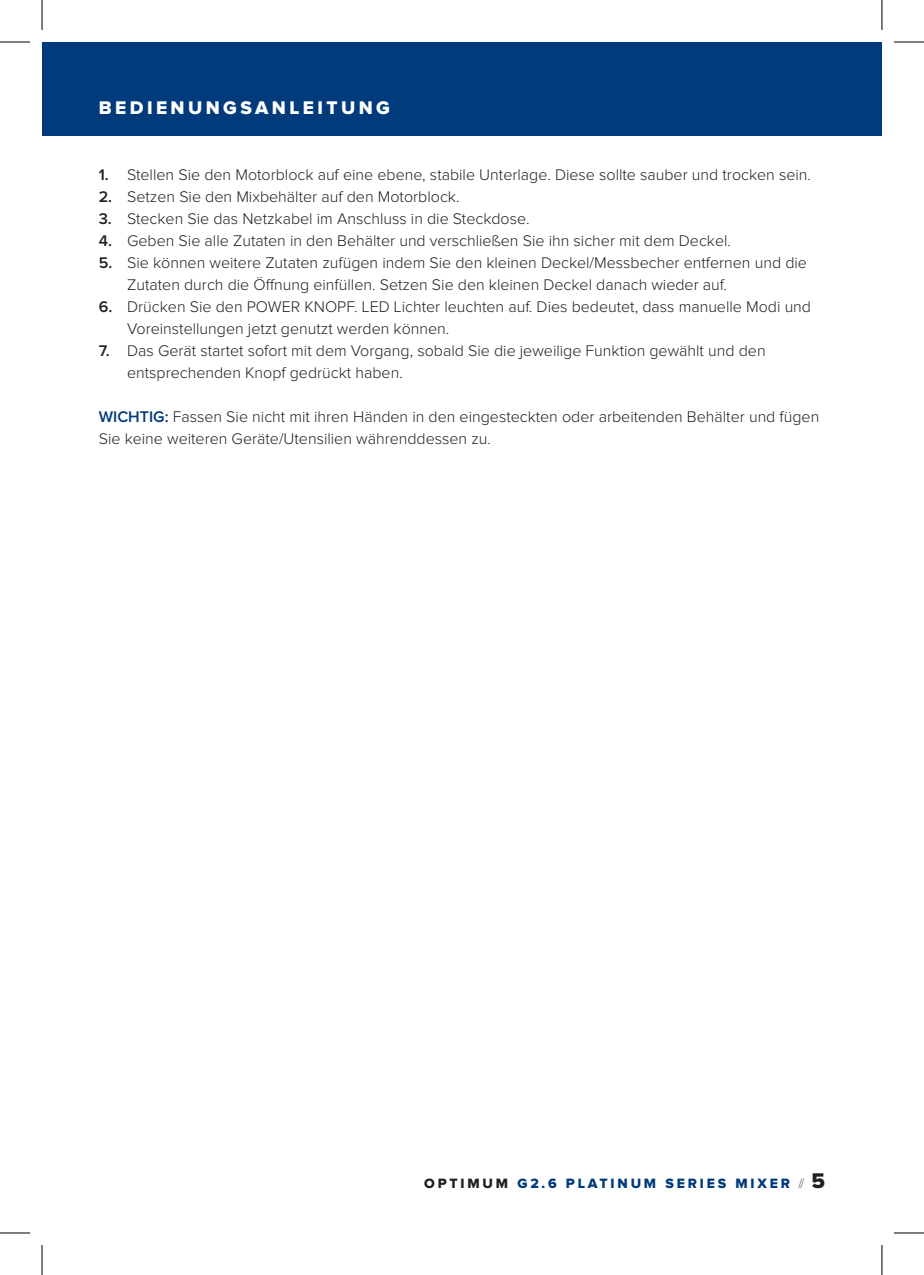
<style>
.page{position:relative;width:924px;height:1275px;background:#fff}
.page>*{position:absolute;margin:0;border:0;box-sizing:border-box;transform-origin:0 0}
.Page_Header_Right_Pa{font:19px "Proxima Nova Extrabld";letter-spacing:.18em;color:#fff}
.Body_no_indent_ENGLI{font:300 16px/22px "Proxima Nova";color:#231f20}
.t1{font:14px "Proxima Nova Extrabld";letter-spacing:.2em;color:#013b7c}
.s1{font-weight:600}
.s2{font-weight:600;color:#013b7c}
.s3{color:#231f20}
.s4{font-family:"Proxima Nova";font-weight:100;color:#231f20}
.s5{font-size:22px;color:#231f20}
</style>
<div class="page">
<div style="left:42px;top:42px;width:839px;height:94px;background:#013b7c"></div>
<hr style="left:0;top:42px;width:30px;height:1px;background:#000">
<hr style="left:893px;top:42px;width:30px;height:1px;background:#000">
<hr style="left:0;top:1232px;width:30px;height:1px;background:#000">
<hr style="left:893px;top:1232px;width:30px;height:1px;background:#000">
<hr style="left:42px;top:0;width:1px;height:30px;background:#000">
<hr style="left:42px;top:1245px;width:1px;height:30px;background:#000">
<hr style="left:881px;top:0;width:1px;height:30px;background:#000">
<hr style="left:881px;top:1245px;width:1px;height:30px;background:#000">
<p class="Page_Header_Right_Pa" style="left:99px;top:99px;width:292px">BEDIENUNGSANLEITUNG</p>
<p class="Body_no_indent_ENGLI" style="left:99px;top:164px;width:713px"><span class="s1">1.</span> Stellen Sie den Motorblock auf eine ebene, stabile Unterlage. Diese sollte sauber und trocken sein.</p>
<p class="Body_no_indent_ENGLI" style="left:99px;top:186px;width:362px"><span class="s1">2.</span> Setzen Sie den Mixbehälter auf den Motorblock.</p>
<p class="Body_no_indent_ENGLI" style="left:99px;top:208px;width:432px"><span class="s1">3.</span> Stecken Sie das Netzkabel im Anschluss in die Steckdose.</p>
<p class="Body_no_indent_ENGLI" style="left:99px;top:230px;width:633px"><span class="s1">4.</span> Geben Sie alle Zutaten in den Behälter und verschließen Sie ihn sicher mit dem Deckel.</p>
<p class="Body_no_indent_ENGLI" style="left:127px;top:252px;width:681px;text-indent:-28px"><span class="s1">5.</span> Sie können weitere Zutaten zufügen indem Sie den kleinen Deckel/Messbecher entfernen und die<br>Zutaten durch die Öffnung einfüllen. Setzen Sie den kleinen Deckel danach wieder auf.</p>
<p class="Body_no_indent_ENGLI" style="left:127px;top:296px;width:685px;text-indent:-28px"><span class="s1">6.</span> Drücken Sie den POWER KNOPF. LED Lichter leuchten auf. Dies bedeutet, dass manuelle Modi und<br>Voreinstellungen jetzt genutzt werden können.</p>
<p class="Body_no_indent_ENGLI" style="left:127px;top:340px;width:639px;text-indent:-28px"><span class="s1">7.</span> Das Gerät startet sofort mit dem Vorgang, sobald Sie die jeweilige Funktion gewählt und den entsprechenden Knopf gedrückt haben.</p>
<p class="Body_no_indent_ENGLI" style="left:99px;top:406px;width:721px"><span class="s2">WICHTIG:</span> Fassen Sie nicht mit ihren Händen in den eingesteckten oder arbeitenden Behälter und fügen<br>Sie keine weiteren Geräte/Utensilien währenddessen zu.</p>
<p class="t1" style="left:424px;top:1177px;width:402px"><span class="s3">OPTIMUM</span> G2.6 PLATINUM SERIES MIXER <span class="s4">//</span> <span class="s5">5</span></p>
</div>
